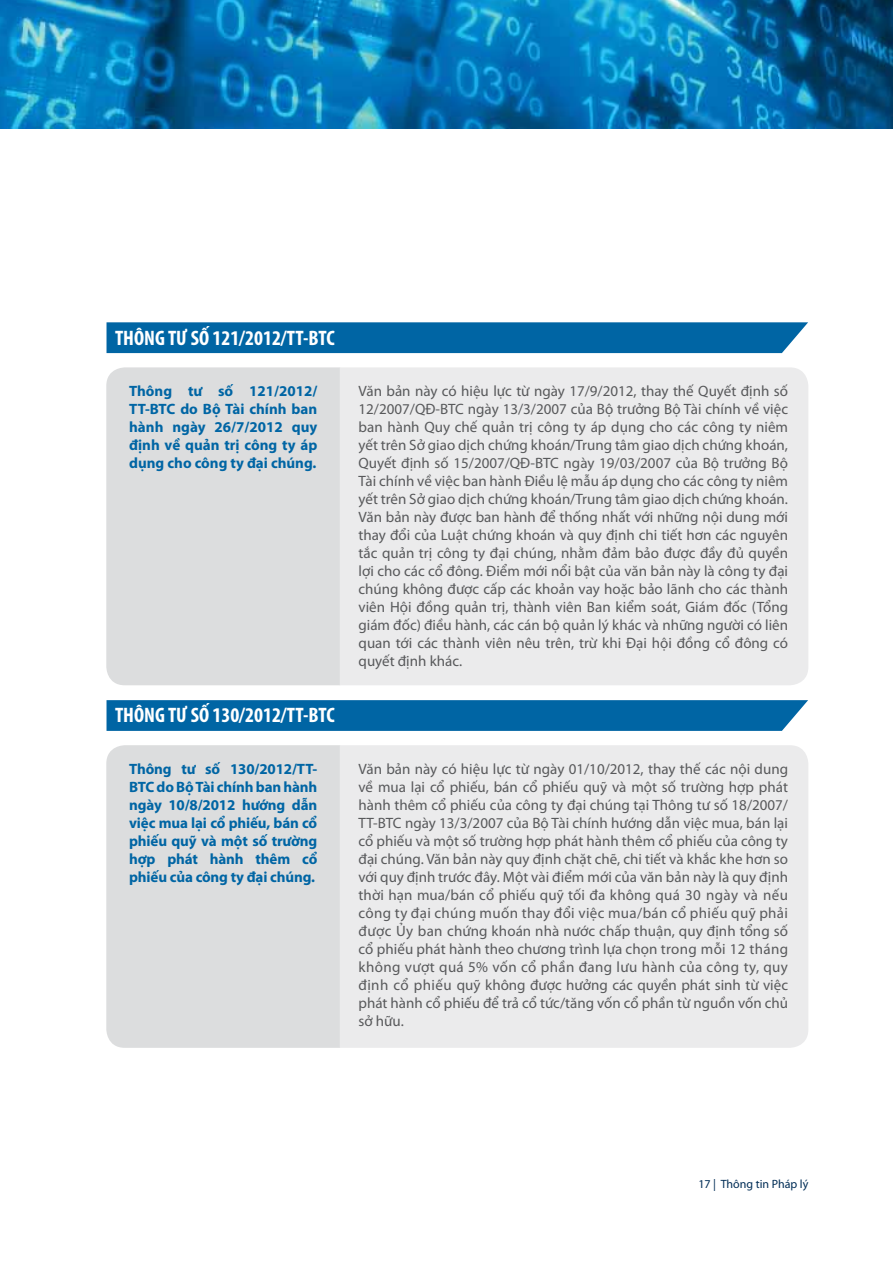
<style>
.page{position:relative;width:893px;height:1263px;background:#fff}
.page>*{position:absolute;margin:0;border:0;box-sizing:border-box;transform-origin:0 0}
.t1{font:700 condensed 21px "Myriad Pro";color:#fff}
.t2{font:15px/18px "Myriad Pro";color:#58595b;text-align:justify}
.t3{font:700 15px/18px "Myriad Pro";letter-spacing:-.01em;color:#0065a4;text-align:justify}
.t4{font:12px "Myriad Pro";color:#002d56}
</style>
<div class="page">
<img style="left:0;top:0;width:893px;height:128px">
<div style="left:107px;top:322px;width:701px;height:31px;background:#0065a4"></div>
<svg style="left:107px;top:700px;width:701px;height:31px;background:#0669a6"></svg>
<svg style="left:106px;top:367px;width:234px;height:318px;background:#dcddde"></svg>
<div style="left:106px;top:745px;width:234px;height:303px;background:#dcddde"></div>
<div style="left:340px;top:367px;width:468px;height:318px;background:#ebebec"></div>
<div style="left:340px;top:745px;width:468px;height:303px;background:#ebebec"></div>
<h1 class="t1" style="left:115px;top:324px;width:221px">THÔNG TƯ SỐ 121/2012/TT-BTC</h1>
<p class="t3" style="left:129px;top:381px;width:190px">Thông tư số 121/2012/ TT-BTC do Bộ Tài chính ban hành ngày 26/7/2012 quy định về quản trị công ty áp dụng cho công ty đại chúng.</p>
<h1 class="t1" style="left:115px;top:702px;width:221px">THÔNG TƯ SỐ 130/2012/TT-BTC</h1>
<p class="t3" style="left:129px;top:759px;width:190px">Thông tư số 130/2012/TT-BTC do Bộ Tài chính ban hành ngày 10/8/2012 hướng dẫn việc mua lại cổ phiếu, bán cổ phiếu quỹ và một số trường hợp phát hành thêm cổ phiếu của công ty đại chúng.</p>
<p class="t2" style="left:359px;top:382px;width:431px">Văn bản này có hiệu lực từ ngày 17/9/2012, thay thế Quyết định số 12/2007/QĐ-BTC ngày 13/3/2007 của Bộ trưởng Bộ Tài chính về việc ban hành Quy chế quản trị công ty áp dụng cho các công ty niêm yết trên Sở giao dịch chứng khoán/Trung tâm giao dịch chứng khoán, Quyết định số 15/2007/QĐ-BTC ngày 19/03/2007 của Bộ trưởng Bộ Tài chính về việc ban hành Điều lệ mẫu áp dụng cho các công ty niêm yết trên Sở giao dịch chứng khoán/Trung tâm giao dịch chứng khoán.<br>Văn bản này được ban hành để thống nhất với những nội dung mới thay đổi của Luật chứng khoán và quy định chi tiết hơn các nguyên tắc quản trị công ty đại chúng, nhằm đảm bảo được đầy đủ quyền lợi cho các cổ đông. Điểm mới nổi bật của văn bản này là công ty đại chúng không được cấp các khoản vay hoặc bảo lãnh cho các thành viên Hội đồng quản trị, thành viên Ban kiểm soát, Giám đốc (Tổng giám đốc) điều hành, các cán bộ quản lý khác và những người có liên quan tới các thành viên nêu trên, trừ khi Đại hội đồng cổ đông có quyết định khác.</p>
<p class="t2" style="left:359px;top:760px;width:431px">Văn bản này có hiệu lực từ ngày 01/10/2012, thay thế các nội dung về mua lại cổ phiếu, bán cổ phiếu quỹ và một số trường hợp phát hành thêm cổ phiếu của công ty đại chúng tại Thông tư số 18/2007/ TT-BTC ngày 13/3/2007 của Bộ Tài chính hướng dẫn việc mua, bán lại cổ phiếu và một số trường hợp phát hành thêm cổ phiếu của công ty đại chúng. Văn bản này quy định chặt chẽ, chi tiết và khắc khe hơn so với quy định trước đây. Một vài điểm mới của văn bản này là quy định thời hạn mua/bán cổ phiếu quỹ tối đa không quá 30 ngày và nếu công ty đại chúng muốn thay đổi việc mua/bán cổ phiếu quỹ phải được Ủy ban chứng khoán nhà nước chấp thuận, quy định tổng số cổ phiếu phát hành theo chương trình lựa chọn trong mỗi 12 tháng không vượt quá 5% vốn cổ phần đang lưu hành của công ty, quy định cổ phiếu quỹ không được hưởng các quyền phát sinh từ việc phát hành cổ phiếu để trả cổ tức/tăng vốn cổ phần từ nguồn vốn chủ sở hữu.</p>
<p class="t4" style="left:698px;top:1176px;width:111px">17 | Thông tin Pháp lý</p>
</div>
